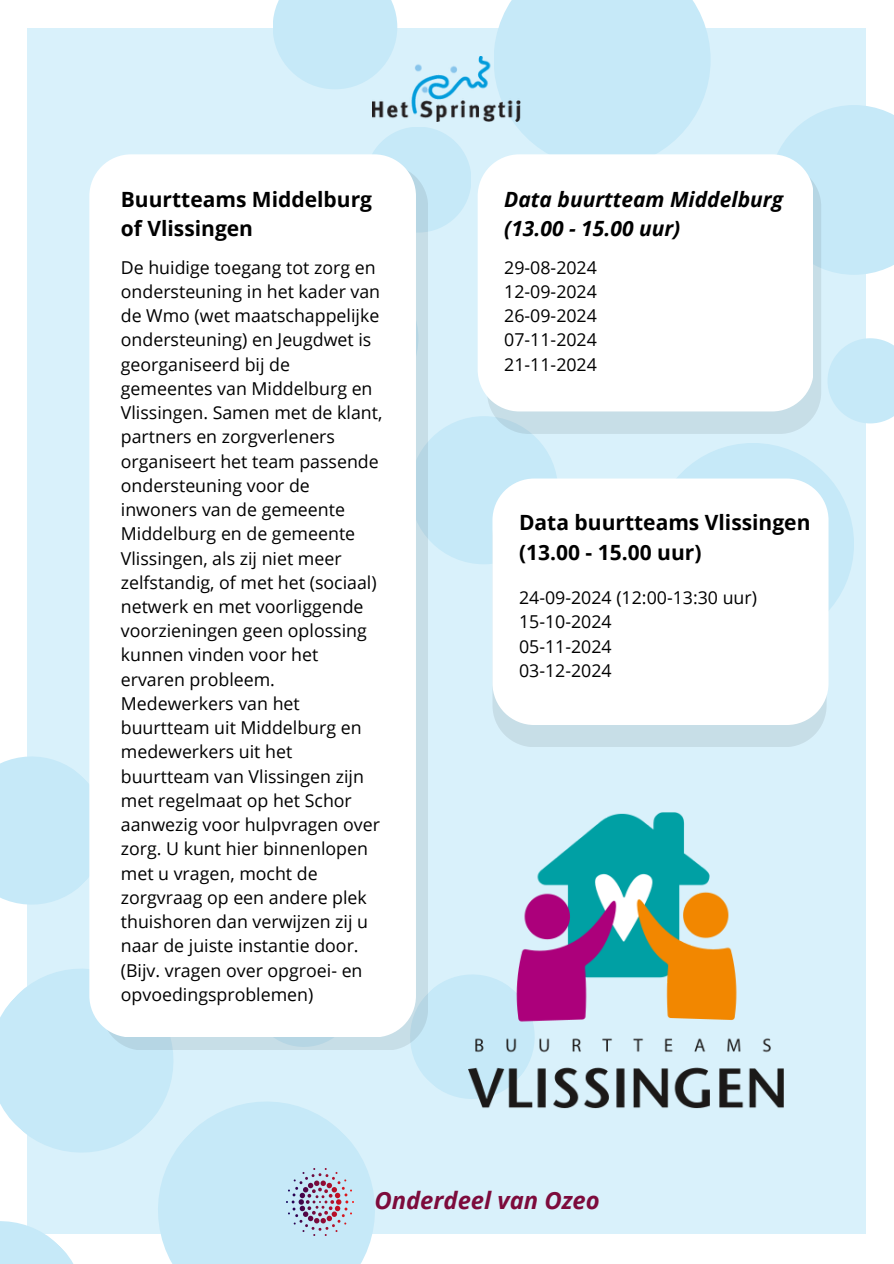
<style>
.page{position:relative;width:894px;height:1264px;background:#fff}
.page>*{position:absolute;margin:0;border:0;box-sizing:border-box;transform-origin:0 0}
.t1{font:italic 700 23.85px "Open Sans";color:#7d0b3c}
.t2{font:700 21px/29.2px "Open Sans";color:#000}
.t3{font:italic 700 21px/29.2px "Open Sans";color:#000}
.t4{font:17.7px/24.2px "Open Sans";color:#000}
</style>
<div class="page">
<div style="left:27px;top:28px;width:838px;height:1205px;background:#d9f1fb"></div>
<svg style="left:494px;top:0;width:216px;height:154px;background:#c8eaf8"></svg>
<svg style="left:273px;top:0;width:124px;height:89px;background:#c8e9f8"></svg>
<svg style="left:777px;top:105px;width:116px;height:170px;background:#c8e9f8"></svg>
<div style="left:410px;top:416px;width:148px;height:148px;background:#c6e9f8;border-radius:50%"></div>
<div style="left:365px;top:127px;width:106px;height:105px;background:#c6e9f8;border-radius:50%"></div>
<div style="left:652px;top:443px;width:201px;height:202px;background:#c6e9f8;border-radius:50%"></div>
<svg style="left:828px;top:338px;width:65px;height:85px"></svg>
<div style="left:498px;top:725px;width:323px;height:22px;background:#c7dee7"></div>
<img style="left:372px;top:56px;width:148px;height:66px">
<svg style="left:411px;top:975px;width:57px;height:124px"></svg>
<svg style="left:0;top:756px;width:89px;height:149px;background:#c8e9f8"></svg>
<svg style="left:0;top:969px;width:386px;height:294px"></svg>
<img style="left:286px;top:1168px;width:68px;height:67px">
<svg style="left:101px;top:178px;width:327px;height:871px;background:#c4dde7"></svg>
<div style="left:89px;top:154px;width:327px;height:882px;background:#fff"></div>
<svg style="left:491px;top:165px;width:330px;height:269px;background:#c6dee8"></svg>
<svg style="left:477px;top:154px;width:336px;height:257px;background:#fcfefe"></svg>
<div style="left:492px;top:478px;width:336px;height:247px;background:#fff"></div>
<img style="left:468px;top:812px;width:315px;height:296px">
<p class="t2" style="left:121px;top:184px;width:253px">Buurtteams Middelburg of Vlissingen</p>
<p class="t3" style="left:504px;top:184px;width:280px">Data buurtteam Middelburg (13.00 - 15.00 uur)</p>
<h2 class="t4" style="left:504px;top:255px;width:94px">29-08-2024</h2>
<h2 class="t4" style="left:504px;top:279px;width:94px">12-09-2024</h2>
<p class="t4" style="left:504px;top:303px;width:94px">26-09-2024</p>
<p class="t4" style="left:504px;top:327px;width:94px">07-11-2024</p>
<p class="t4" style="left:504px;top:352px;width:94px">21-11-2024</p>
<p class="t4" style="left:121px;top:255px;width:263px">De huidige toegang tot zorg en ondersteuning in het kader van de Wmo (wet maatschappelijke ondersteuning) en Jeugdwet is georganiseerd bij de gemeentes van Middelburg en<br>Vlissingen. Samen met de klant, partners en zorgverleners organiseert het team passende ondersteuning voor de inwoners van de gemeente<br>Middelburg en de gemeente<br>Vlissingen, als zij niet meer zelfstandig, of met het (sociaal) netwerk en met voorliggende voorzieningen geen oplossing kunnen vinden voor het ervaren probleem.<br>Medewerkers van het buurtteam uit Middelburg en medewerkers uit het buurtteam van Vlissingen zijn met regelmaat op het Schor aanwezig voor hulpvragen over zorg. U kunt hier binnenlopen met u vragen, mocht de zorgvraag op een andere plek thuishoren dan verwijzen zij u naar de juiste instantie door. (Bijv. vragen over opgroei- en opvoedingsproblemen)</p>
<p class="t2" style="left:519px;top:507px;width:293px">Data buurtteams Vlissingen (13.00 - 15.00 uur)</p>
<p class="t4" style="left:519px;top:585px;width:239px">24-09-2024 (12:00-13:30 uur)</p>
<p class="t4" style="left:519px;top:609px;width:94px">15-10-2024</p>
<p class="t4" style="left:519px;top:633px;width:94px">05-11-2024</p>
<h1 class="t4" style="left:519px;top:658px;width:94px">03-12-2024</h1>
<p class="t1" style="left:374px;top:1183px;width:227px">Onderdeel van Ozeo</p>
</div>
